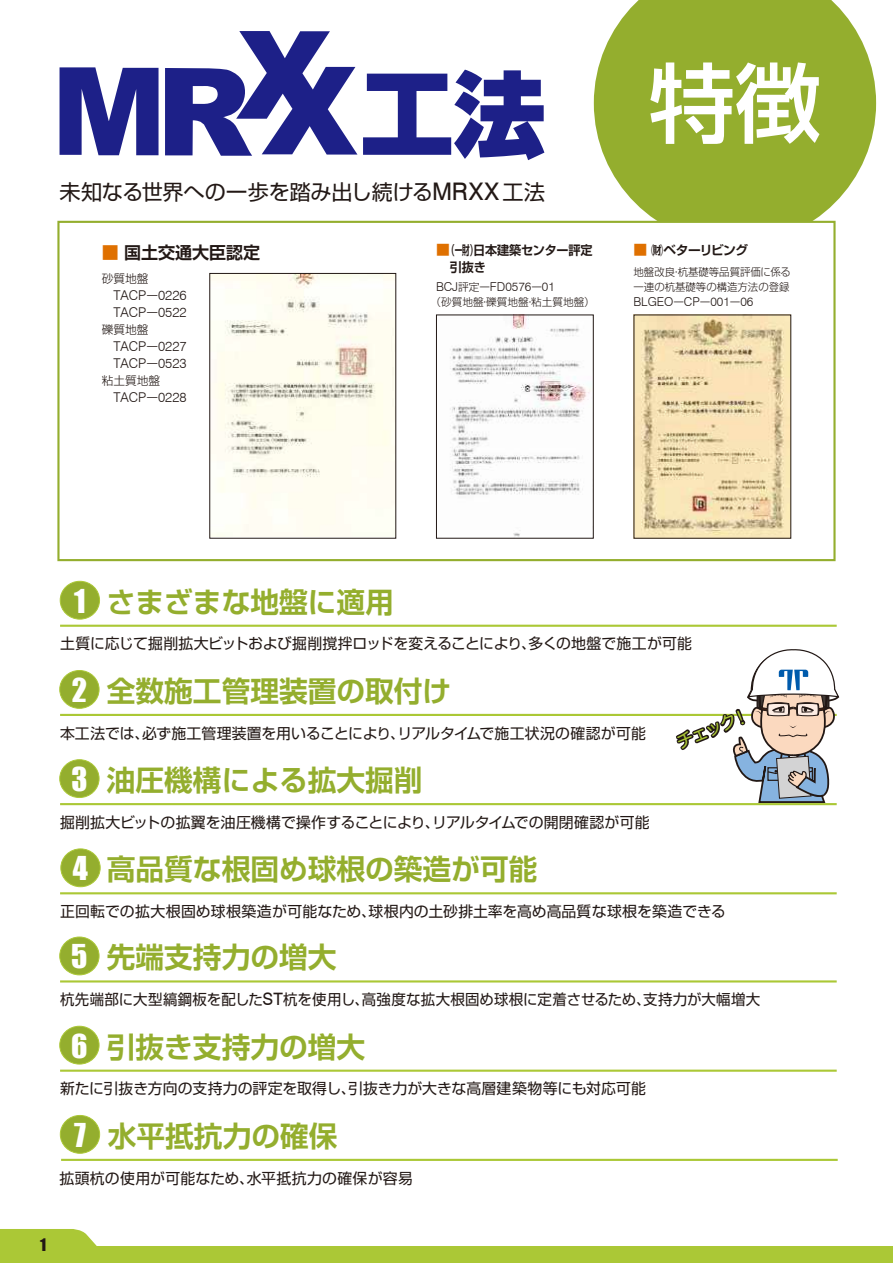
<style>
.page{position:relative;width:893px;height:1263px;background:#fff}
.page>*{position:absolute;margin:0;border:0;box-sizing:border-box;transform-origin:0 0}
.t1{font:900 92.7px "Shin Go Pr 6";color:#1d2088}
.t2{font:500 86.55px "Shin Go Pr 6";color:#fff}
.t3{font:700 28.65px "Shin Go Pr 6 De";color:#94ae2e}
.t4{font:21.15px "Shin Go Pr 6";letter-spacing:-.005em;color:#221815}
.t5{font:700 16.95px "Shin Go Pr 6 De";color:#221815}
.t6{font:16.95px "Shin M Go Pr 6";color:#abc836}
.t7{font:15.9px "Impact";color:#221815}
.t8{font:14.85px "Shin Go Pr 6";letter-spacing:.005em;color:#221815}
.t9{font:300 13.5px/17px "Swiss 721 BT";color:#221815}
.t10{font:700 12.75px/16.5px "Shin Go Pr 6 De";letter-spacing:-.015em;color:#221815;scale:.6 1}
.t11{font:700 12.75px "Shin Go Pr 6 De";letter-spacing:-.055em;color:#221815;scale:.95 1}
.t12{font:300 12.15px "Swiss 721 BT";color:#221815}
.t13{font:300 11.7px "Shin Go Pr 6";color:#221815}
.t14{font:300 10.65px/14.9px "Shin Go Pr 6";color:#221815}
.s1{font-family:"Swiss 721 BT";font-size:24.3px}
.s2{color:#df7000}
.s3{font-family:"Shin Go Pr 6";font-size:11.7px}
.s4{font-size:13.8px;color:#df7000}
.s5{font-family:"Shin Go Pr 6";font-size:10.65px}
.s6{font-family:"Impact";font-weight:400;font-size:30.3px;color:#fff}
.s7{font-family:"Swiss 721 BT";font-size:17.1px}
</style>
<div class="page">
<svg style="left:594px;top:0;width:282px;height:221px;background:#a0b746"></svg>
<div style="left:57px;top:221px;width:779px;height:340px;background:#fff;border:2px solid #94ae2e"></div>
<svg style="left:60px;top:31px;width:297px;height:125px"></svg>
<hr style="left:60px;top:625px;width:777px;height:2px;background:#abc836">
<div style="left:60px;top:581px;width:40px;height:38px;background:#94ae2e;border-radius:50%"></div>
<div style="left:60px;top:581px;width:40px;height:38px;border:1px solid #abc836;border-radius:50%"></div>
<hr style="left:60px;top:803px;width:777px;height:2px;background:#abc836">
<div style="left:60px;top:760px;width:39px;height:37px;background:#94ae2e;border-radius:50%"></div>
<div style="left:60px;top:759px;width:39px;height:39px;border:1px solid #abc836;border-radius:50%"></div>
<hr style="left:60px;top:980px;width:777px;height:2px;background:#abc836">
<div style="left:60px;top:937px;width:39px;height:38px;background:#94ae2e;border-radius:50%"></div>
<div style="left:60px;top:937px;width:39px;height:38px;border:1px solid #abc836;border-radius:50%"></div>
<hr style="left:60px;top:714px;width:777px;height:2px;background:#abc836">
<div style="left:60px;top:670px;width:39px;height:38px;background:#94ae2e;border-radius:50%"></div>
<div style="left:60px;top:670px;width:39px;height:38px;border:1px solid #abc836;border-radius:50%"></div>
<hr style="left:60px;top:892px;width:777px;height:2px;background:#abc836">
<div style="left:61px;top:849px;width:39px;height:38px;background:#94ae2e;border-radius:50%"></div>
<div style="left:61px;top:849px;width:39px;height:38px;border:1px solid #abc836;border-radius:50%"></div>
<hr style="left:60px;top:1069px;width:777px;height:3px;background:#abc836">
<div style="left:60px;top:1026px;width:39px;height:38px;background:#94ae2e;border-radius:50%"></div>
<div style="left:60px;top:1026px;width:39px;height:38px;border:1px solid #abc836;border-radius:50%"></div>
<hr style="left:61px;top:1159px;width:777px;height:2px;background:#abc836">
<div style="left:60px;top:1115px;width:40px;height:38px;background:#94ae2e;border-radius:50%"></div>
<div style="left:60px;top:1115px;width:40px;height:38px;border:1px solid #abc836;border-radius:50%"></div>
<svg style="left:674px;top:649px;width:166px;height:155px"></svg>
<img style="left:635px;top:316px;width:154px;height:221px">
<img style="left:450px;top:316px;width:140px;height:221px">
<div style="left:436px;top:314px;width:158px;height:225px;border:1px solid #221815"></div>
<img style="left:211px;top:275px;width:183px;height:262px">
<div style="left:0;top:1246px;width:893px;height:17px;background:#abc836"></div>
<svg style="left:0;top:1229px;width:97px;height:17px;background:#b2cc47"></svg>
<h1 class="t1" style="left:361px;top:40px;width:187px">工法</h1>
<h3 class="t4" style="left:60px;top:174px;width:487px">未知なる世界への一歩を踏み出し続ける<span class="s1">MRXX</span> 工法</h3>
<p class="t5" style="left:102px;top:239px;width:160px"><span class="s2">■</span> 国土交通大臣認定</p>
<p class="t13" style="left:102px;top:269px;width:48px">砂質地盤</p>
<p class="t9" style="left:113px;top:287px;width:75px">TACP<span class="s3">ー</span>0226<br>TACP<span class="s3">ー</span>0522</p>
<p class="t13" style="left:102px;top:320px;width:48px">礫質地盤</p>
<p class="t9" style="left:113px;top:338px;width:75px">TACP<span class="s3">ー</span>0227<br>TACP<span class="s3">ー</span>0523</p>
<p class="t13" style="left:102px;top:371px;width:60px">粘土質地盤</p>
<p class="t9" style="left:113px;top:389px;width:75px">TACP<span class="s3">ー</span>0228</p>
<p class="t10" style="left:450px;top:241px;width:240px;text-indent:-14px"><span class="s4">■</span>（一財）日本建築センター評定引抜き</p>
<p class="t12" style="left:436px;top:279px;width:120px">BCJ<span class="s5">評定ー</span>FD0576<span class="s5">ー</span>01</p>
<p class="t14" style="left:431px;top:293px;width:166px">（砂質地盤・礫質地盤・粘土質地盤）</p>
<h2 class="t2" style="left:648px;top:32px;width:174px">特徴</h2>
<p class="t11" style="left:633px;top:240px;width:122px"><span class="s4">■</span> ㈶ベターリビング</p>
<p class="t14" style="left:633px;top:264px;width:159px">地盤改良・杭基礎等品質評価に係る一連の杭基礎等の構造方法の登録</p>
<p class="t12" style="left:633px;top:294px;width:121px">BLGEO<span class="s5">ー</span>CP<span class="s5">ー</span>001<span class="s5">ー</span>06</p>
<h3 class="t3" style="left:74px;top:578px;width:321px"><span class="s6">1</span> さまざまな地盤に適用</h3>
<p class="t8" style="left:60px;top:632px;width:633px">土質に応じて掘削拡大ビットおよび掘削撹拌ロッドを変えることにより、多くの地盤で施工が可能</p>
<h3 class="t3" style="left:72px;top:667px;width:381px"><span class="s6">2</span> 全数施工管理装置の取付け</h3>
<p class="t8" style="left:60px;top:721px;width:587px">本工法では、必ず施工管理装置を用いることにより、リアルタイムで施工状況の確認が可能</p>
<h3 class="t3" style="left:71px;top:757px;width:353px"><span class="s6">3</span> 油圧機構による拡大掘削</h3>
<p class="t8" style="left:60px;top:810px;width:591px">掘削拡大ビットの拡翼を油圧機構で操作することにより、リアルタイムでの開閉確認が可能</p>
<h3 class="t3" style="left:73px;top:846px;width:466px"><span class="s6">4</span> 高品質な根固め球根の築造が可能</h3>
<p class="t6" style="left:672px;top:730px;width:78px;rotate:-22deg">チェック！</p>
<p class="t8" style="left:60px;top:899px;width:667px">正回転での拡大根固め球根築造が可能なため、球根内の土砂排土率を高め高品質な球根を築造できる</p>
<h3 class="t3" style="left:71px;top:934px;width:267px"><span class="s6">5</span> 先端支持力の増大</h3>
<p class="t8" style="left:60px;top:987px;width:701px">杭先端部に大型縞鋼板を配した<span class="s7">ST</span>杭を使用し、高強度な拡大根固め球根に定着させるため、支持力が大幅増大</p>
<h3 class="t3" style="left:71px;top:1023px;width:295px"><span class="s6">6</span> 引抜き支持力の増大</h3>
<p class="t8" style="left:60px;top:1076px;width:587px">新たに引抜き方向の支持力の評定を取得し、引抜き力が大きな高層建築物等にも対応可能</p>
<h3 class="t3" style="left:74px;top:1112px;width:265px"><span class="s6">7</span> 水平抵抗力の確保</h3>
<p class="t8" style="left:60px;top:1166px;width:355px">拡頭杭の使用が可能なため、水平抵抗力の確保が容易</p>
<p class="t7" style="left:40px;top:1232px;width:8px">1</p>
</div>
